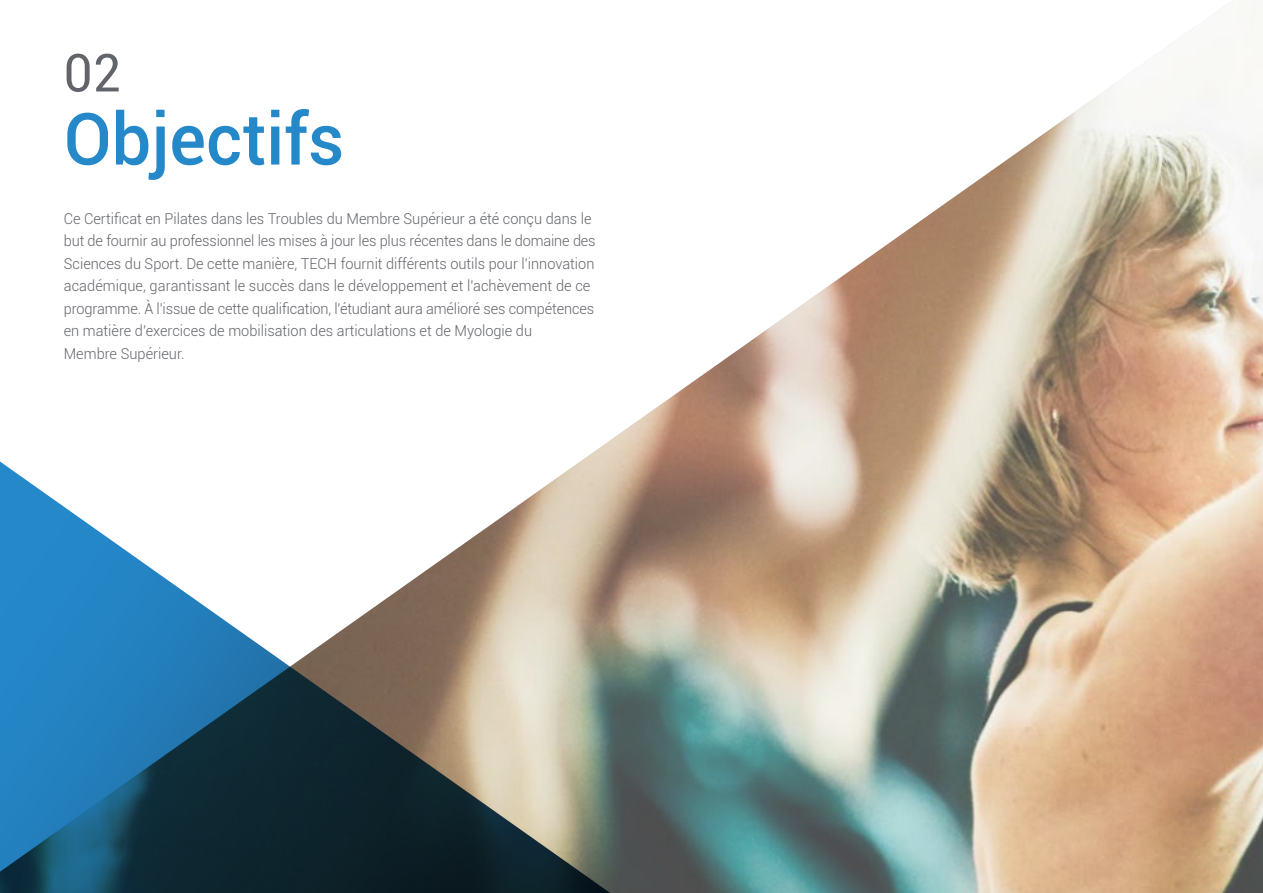
<style>
.page{position:relative;width:1263px;height:893px;background:#fff}
.page>*{position:absolute;margin:0;border:0;box-sizing:border-box;transform-origin:0 0}
.t1{font:500 72px "Roboto";color:#2488c9}
.t2{font:52.5px "Roboto";color:#61646a}
.t3{font:300 15px/22.5px "Roboto";color:#61646a}
</style>
<div class="page">
<img style="left:602px;top:0;width:661px;height:893px">
<svg style="left:0;top:446px;width:640px;height:447px"></svg>
<h2 class="t2" style="left:64px;top:36px;width:59px">02</h2>
<h1 class="t1" style="left:64px;top:88px;width:282px">Objectifs</h1>
<p class="t3" style="left:64px;top:207px;width:533px">Ce Certificat en Pilates dans les Troubles du Membre Supérieur a été conçu dans le but de fournir au professionnel les mises à jour les plus récentes dans le domaine des Sciences du Sport. De cette manière, TECH fournit différents outils pour l'innovation académique, garantissant le succès dans le développement et l'achèvement de ce programme. À l'issue de cette qualification, l'étudiant aura amélioré ses compétences en matière d'exercices de mobilisation des articulations et de Myologie du<br>Membre Supérieur.</p>
</div>
